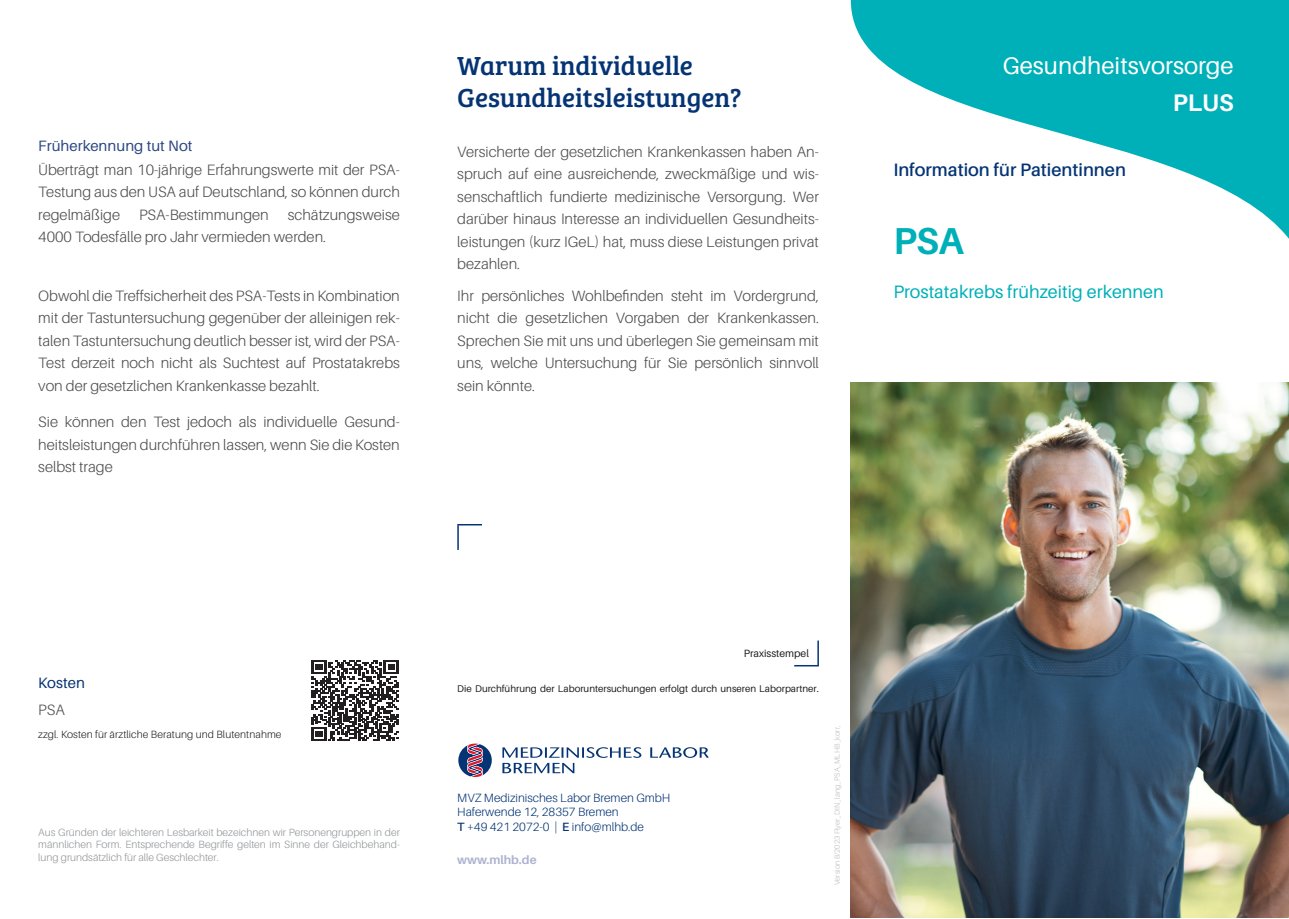
<style>
.page{position:relative;width:1289px;height:919px;background:#fff}
.page>*{position:absolute;margin:0;border:0;box-sizing:border-box;transform-origin:0 0}
.t1{font:700 37.5px "Aileron";color:#00b0b8}
.t2{font:27px/32.4px "Bree Serif";color:#053474}
.t3{font:24px "Aileron";color:#fff}
.t4{font:700 24px "Aileron";color:#fff}
.t5{font:18px "Aileron";color:#00b0b8}
.t6{font:600 18px "Aileron";color:#053474}
.t7{font:300 15px/22.5px "Aileron";color:#4b4c4d;text-align:justify}
.t8{font:15px "Aileron";color:#2c4881}
.t9{font:15px "Aileron";letter-spacing:.01em;color:#053474}
.t10{font:300 12px/14.4px "Aileron";color:#053474}
.t11{font:700 12px "Aileron";color:#aeb2cf}
.t12{font:300 10.5px/12.6px "Aileron";color:#939598;text-align:justify}
.t13{font:300 10.5px "Aileron";letter-spacing:.01em;color:#231f20}
.t14{font:10.5px "Aileron";color:#231f20}
.t15{font:9.75px "Aileron";color:#231f20}
.t16{font:300 7.5px "Aileron";color:#bcbdc0}
.s1{font-weight:600}
</style>
<div class="page">
<svg style="left:850px;top:0;width:438px;height:238px;fill:#00b0b8"></svg>
<hr style="left:457px;top:525px;width:2px;height:25px;background:#053474">
<svg style="left:457px;top:524px;width:25px;height:1px"></svg>
<hr style="left:817px;top:640px;width:2px;height:25px;background:#053474">
<svg style="left:794px;top:665px;width:25px;height:1px"></svg>
<svg style="left:502px;top:747px;width:206px;height:26px"></svg>
<svg style="left:458px;top:743px;width:34px;height:34px"></svg>
<svg style="left:311px;top:660px;width:88px;height:81px"></svg>
<img style="left:850px;top:383px;width:438px;height:534px">
<p class="t8" style="left:38px;top:138px;width:156px">Früherkennung tut Not</p>
<p class="t7" style="left:38px;top:158px;width:363px">Überträgt man 10-jährige Erfahrungswerte mit der PSA-Testung aus den USA auf Deutschland, so können durch regelmäßige</p>
<p class="t7" style="left:38px;top:203px;width:363px;text-indent:249px">schätzungsweise<br>4000 Todesfälle pro Jahr vermieden werden.</p>
<p class="t7" style="left:139px;top:203px;width:131px">PSA-Bestimmungen</p>
<p class="t7" style="left:38px;top:284px;width:363px">Obwohl die Treffsicherheit des PSA-Tests in Kombination mit der Tastuntersuchung gegenüber der alleinigen rek&shy;talen Tastuntersuchung deutlich besser ist, wird der PSA-Test derzeit noch nicht als Suchtest auf Prostatakrebs von der gesetzlichen Krankenkasse bezahlt.</p>
<p class="t7" style="left:38px;top:410px;width:363px">Sie können den Test jedoch als individuelle Gesund&shy;heitsleistungen durchführen lassen, wenn Sie die Kosten selbst trage</p>
<h2 class="t2" style="left:457px;top:48px;width:285px">Warum individuelle<br>Gesundheitsleistungen?</h2>
<p class="t7" style="left:457px;top:140px;width:363px">Versicherte der gesetzlichen Krankenkassen haben An&shy;spruch auf eine ausreichende, zweckmäßige und wis&shy;senschaftlich fundierte medizinische Versorgung. Wer darüber hinaus Interesse an individuellen Gesundheits&shy;leistungen (kurz IGeL) hat, muss diese Leistungen privat bezahlen.</p>
<p class="t7" style="left:457px;top:284px;width:363px">Ihr persönliches Wohlbefinden steht im Vordergrund, nicht die gesetzlichen Vorgaben der Krankenkassen.<br>Sprechen Sie mit uns und überlegen Sie gemeinsam mit uns, welche Untersuchung für Sie persönlich sinnvoll sein könnte.</p>
<h3 class="t3" style="left:1002px;top:52px;width:232px">Gesundheitsvorsorge</h3>
<h3 class="t4" style="left:1172px;top:89px;width:62px">PLUS</h3>
<p class="t6" style="left:893px;top:159px;width:234px">Information für Patientinnen</p>
<h1 class="t1" style="left:893px;top:220px;width:72px">PSA</h1>
<p class="t5" style="left:893px;top:281px;width:272px">Prostatakrebs frühzeitig erkennen</p>
<p class="t9" style="left:38px;top:674px;width:48px">Kosten</p>
<p class="t7" style="left:38px;top:698px;width:28px">PSA</p>
<p class="t13" style="left:38px;top:728px;width:245px">zzgl. Kosten für ärztliche Beratung und Blutentnahme</p>
<p class="t12" style="left:38px;top:826px;width:363px">Aus Gründen der leichteren Lesbarkeit bezeichnen wir Personengruppen in der männlichen Form. Entsprechende Begriffe gelten im Sinne der Gleichbehand&shy;lung grundsätzlich für alle Geschlechter.</p>
<p class="t14" style="left:743px;top:647px;width:67px">Praxisstempel</p>
<p class="t15" style="left:457px;top:683px;width:363px">Die Durchführung der Laboruntersuchungen erfolgt durch unseren Laborpartner.</p>
<p class="t10" style="left:457px;top:790px;width:214px">MVZ Medizinisches Labor Bremen GmbH<br>Haferwende 12, 28357 Bremen<br><span class="s1">T</span> +49 421 2072-0 | <span class="s1">E</span> info@mlhb.de</p>
<p class="t11" style="left:457px;top:852px;width:81px">www.mlhb.de</p>
<p class="t16" style="left:833px;top:884px;width:161px;rotate:-90deg">Version 8/2023 Flyer_DIN_lang_PSA_MLHB_korr,</p>
</div>
